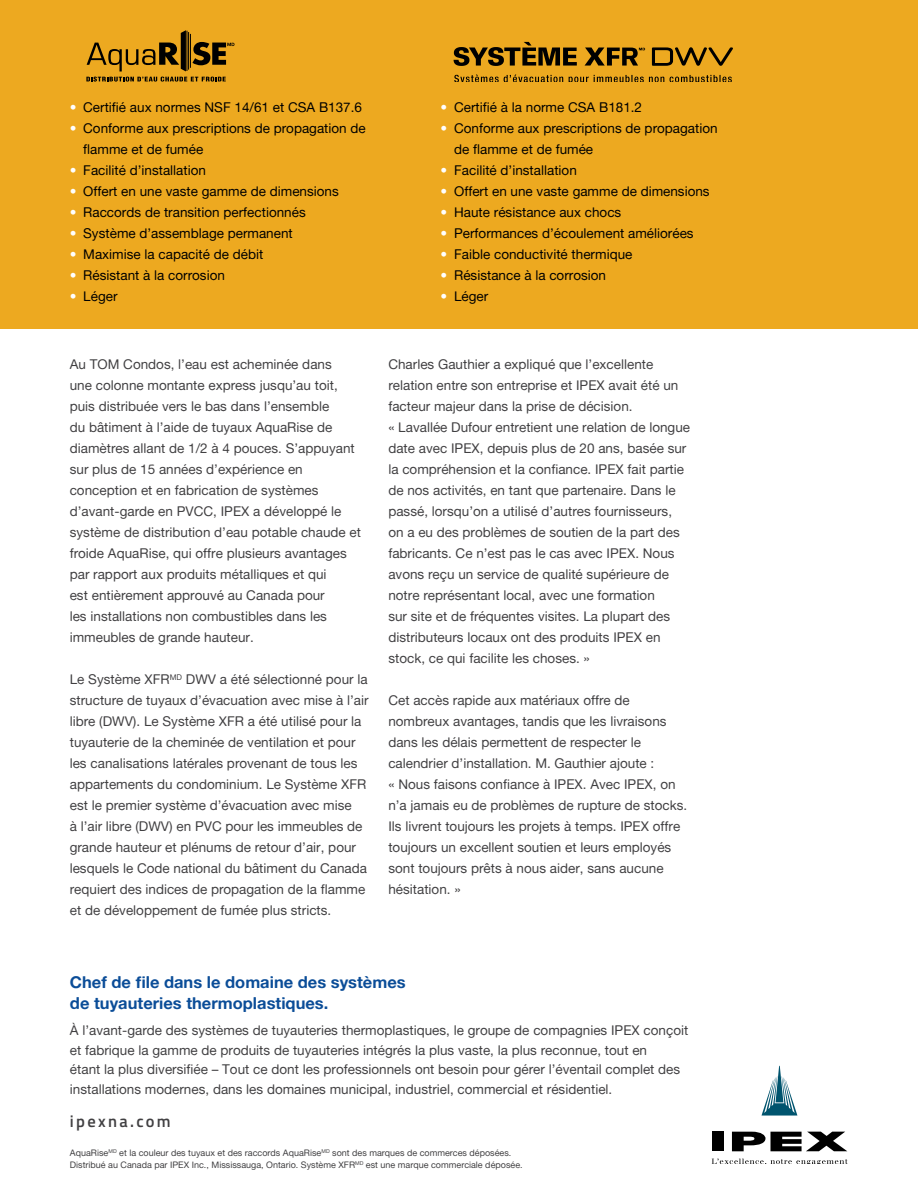
<style>
.page{position:relative;width:918px;height:1188px;background:#fff}
.page>*{position:absolute;margin:0;border:0;box-sizing:border-box;transform-origin:0 0}
.t1{font:16.5px/21px "Alte Haas Grotesk Bold";color:#0b4d98}
.t2{font:600 16.5px "Titillium";letter-spacing:.14em;color:#414042}
.t3{font:13.5px/21px "Alte Haas Grotesk";color:#414042}
.t4{font:13.5px/21px "Alte Haas Grotesk";color:#000}
.t5{font:9px/12px "Alte Haas Grotesk";color:#414042}
.s1{color:#fff}
</style>
<div class="page">
<div style="left:0;top:0;width:918px;height:328px;background:#eda920"></div>
<svg style="left:652px;top:47px;width:81px;height:19px"></svg>
<svg style="left:454px;top:75px;width:278px;height:7px"></svg>
<svg style="left:454px;top:42px;width:191px;height:24px"></svg>
<hr style="left:187px;top:31px;width:1px;height:40px;background:#000">
<hr style="left:188px;top:32px;width:1px;height:38px;background:#000">
<hr style="left:190px;top:34px;width:1px;height:34px;background:#000">
<svg style="left:87px;top:30px;width:99px;height:41px"></svg>
<svg style="left:86px;top:77px;width:140px;height:5px"></svg>
<svg style="left:192px;top:42px;width:42px;height:23px"></svg>
<div style="left:712px;top:1132px;width:12px;height:19px;background:#000"></div>
<svg style="left:732px;top:1132px;width:33px;height:19px"></svg>
<svg style="left:771px;top:1132px;width:76px;height:19px"></svg>
<svg style="left:762px;top:1066px;width:35px;height:50px"></svg>
<svg style="left:712px;top:1159px;width:136px;height:5px"></svg>
<p class="t4" style="left:70px;top:97px;width:294px"><span class="s1">•</span> Certifié aux normes NSF 14/61 et CSA B137.6</p>
<p class="t4" style="left:83px;top:118px;width:284px;text-indent:-14px"><span class="s1">•</span> Conforme aux prescriptions de propagation de flamme et de fumée</p>
<p class="t4" style="left:70px;top:160px;width:138px"><span class="s1">•</span> Facilité d’installation</p>
<p class="t4" style="left:70px;top:181px;width:271px"><span class="s1">•</span> Offert en une vaste gamme de dimensions</p>
<p class="t4" style="left:70px;top:202px;width:238px"><span class="s1">•</span> Raccords de transition perfectionnés</p>
<p class="t4" style="left:70px;top:223px;width:225px"><span class="s1">•</span> Système d’assemblage permanent</p>
<p class="t4" style="left:70px;top:244px;width:195px"><span class="s1">•</span> Maximise la capacité de débit</p>
<p class="t4" style="left:70px;top:265px;width:157px"><span class="s1">•</span> Résistant à la corrosion</p>
<p class="t4" style="left:70px;top:286px;width:49px"><span class="s1">•</span> Léger</p>
<p class="t4" style="left:441px;top:97px;width:203px"><span class="s1">•</span> Certifié à la norme CSA B181.2</p>
<p class="t4" style="left:454px;top:118px;width:265px;text-indent:-14px"><span class="s1">•</span> Conforme aux prescriptions de propagation de flamme et de fumée</p>
<p class="t4" style="left:441px;top:160px;width:138px"><span class="s1">•</span> Facilité d’installation</p>
<p class="t4" style="left:441px;top:181px;width:271px"><span class="s1">•</span> Offert en une vaste gamme de dimensions</p>
<p class="t4" style="left:441px;top:202px;width:182px"><span class="s1">•</span> Haute résistance aux chocs</p>
<p class="t4" style="left:441px;top:223px;width:255px"><span class="s1">•</span> Performances d’écoulement améliorées</p>
<p class="t4" style="left:441px;top:244px;width:193px"><span class="s1">•</span> Faible conductivité thermique</p>
<p class="t4" style="left:441px;top:265px;width:167px"><span class="s1">•</span> Résistance à la corrosion</p>
<p class="t4" style="left:441px;top:286px;width:49px"><span class="s1">•</span> Léger</p>
<p class="t3" style="left:70px;top:354px;width:293px">Au TOM Condos, l’eau est acheminée dans<br>une colonne montante express jusqu’au toit, puis distribuée vers le bas dans l’ensemble<br>du bâtiment à l’aide de tuyaux AquaRise de diamètres allant de 1/2 à 4 pouces. S’appuyant sur plus de 15 années d’expérience en conception et en fabrication de systèmes d’avant-garde en PVCC, IPEX a développé le système de distribution d’eau potable chaude et froide AquaRise, qui offre plusieurs avantages par rapport aux produits métalliques et qui<br>est entièrement approuvé au Canada pour<br>les installations non combustibles dans les immeubles de grande hauteur.</p>
<p class="t3" style="left:70px;top:669px;width:300px">Le Système XFR<sup>MD</sup> DWV a été sélectionné pour la structure de tuyaux d’évacuation avec mise à l’air libre (DWV). Le Système XFR a été utilisé pour la tuyauterie de la cheminée de ventilation et pour les canalisations latérales provenant de tous les appartements du condominium. Le Système XFR est le premier système d’évacuation avec mise<br>à l’air libre (DWV) en PVC pour les immeubles de grande hauteur et plénums de retour d’air, pour lesquels le Code national du bâtiment du Canada requiert des indices de propagation de la flamme et de développement de fumée plus stricts.</p>
<p class="t3" style="left:388px;top:354px;width:303px">Charles Gauthier a expliqué que l’excellente relation entre son entreprise et IPEX avait été un facteur majeur dans la prise de décision.<br>« Lavallée Dufour entretient une relation de longue date avec IPEX, depuis plus de 20 ans, basée sur la compréhension et la confiance. IPEX fait partie de nos activités, en tant que partenaire. Dans le passé, lorsqu’on a utilisé d’autres fournisseurs, on a eu des problèmes de soutien de la part des fabricants. Ce n’est pas le cas avec IPEX. Nous avons reçu un service de qualité supérieure de notre représentant local, avec une formation<br>sur site et de fréquentes visites. La plupart des distributeurs locaux ont des produits IPEX en stock, ce qui facilite les choses. »</p>
<p class="t3" style="left:388px;top:690px;width:300px">Cet accès rapide aux matériaux offre de nombreux avantages, tandis que les livraisons dans les délais permettent de respecter le calendrier d’installation. M. Gauthier ajoute :<br>« Nous faisons confiance à IPEX. Avec IPEX, on n’a jamais eu de problèmes de rupture de stocks.<br>Ils livrent toujours les projets à temps. IPEX offre toujours un excellent soutien et leurs employés sont toujours prêts à nous aider, sans aucune hésitation. »</p>
<p class="t1" style="left:70px;top:971px;width:337px">Chef de file dans le domaine des systèmes de tuyauteries thermoplastiques.</p>
<p class="t3" style="left:70px;top:1021px;width:620px;line-height:19.5px">À l’avant-garde des systèmes de tuyauteries thermoplastiques, le groupe de compagnies IPEX conçoit et fabrique la gamme de produits de tuyauteries intégrés la plus vaste, la plus reconnue, tout en<br>étant la plus diversifiée – Tout ce dont les professionnels ont besoin pour gérer l’éventail complet des installations modernes, dans les domaines municipal, industriel, commercial et résidentiel.</p>
<p class="t2" style="left:70px;top:1109px;width:102px">ipexna.com</p>
<p class="t5" style="left:70px;top:1147px;width:454px">AquaRise<sup>MD</sup> et la couleur des tuyaux et des raccords AquaRise<sup>MD</sup> sont des marques de commerces déposées.<br>Distribué au Canada par IPEX Inc., Mississauga, Ontario. Système XFR<sup>MD</sup> est une marque commerciale déposée.</p>
</div>
